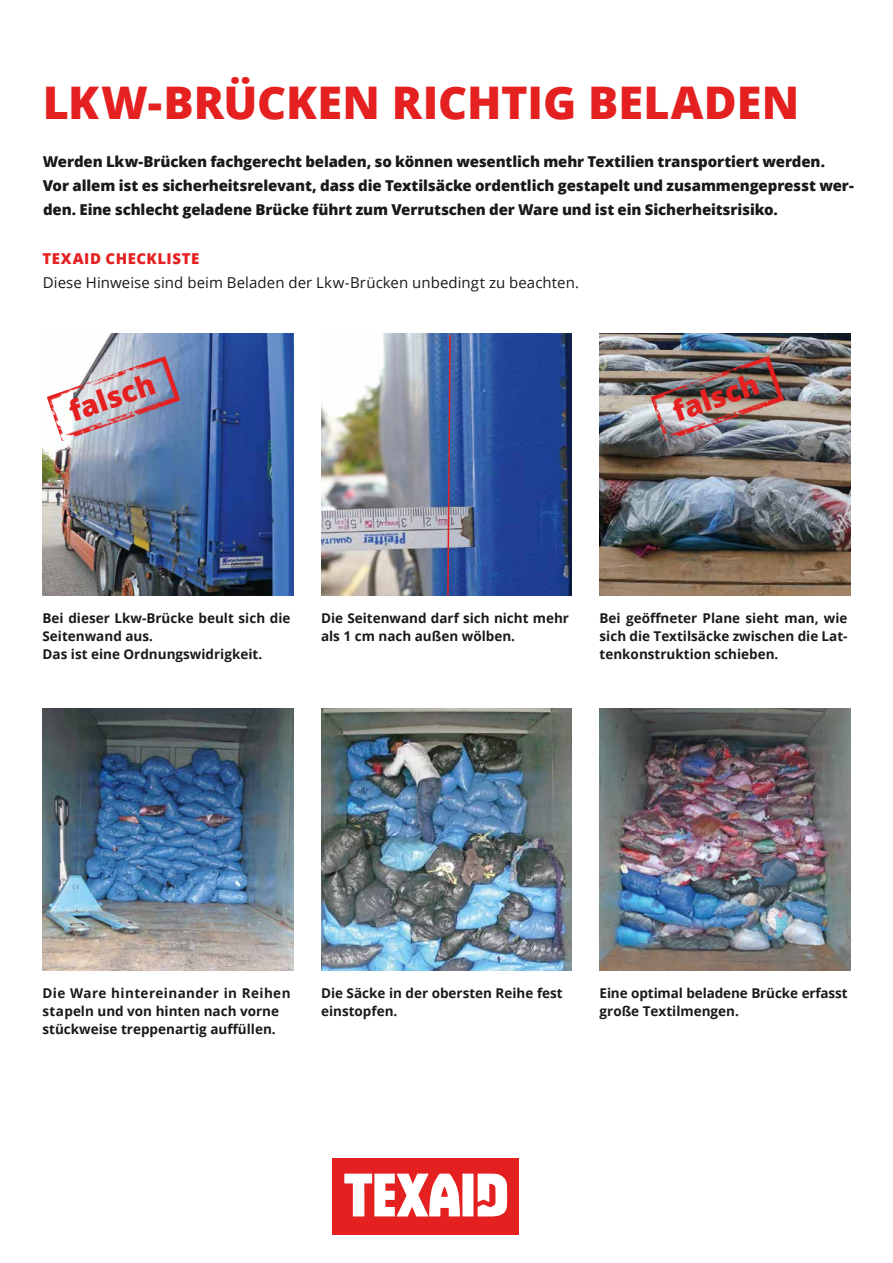
<style>
.page{position:relative;width:893px;height:1263px;background:#fff}
.page>*{position:absolute;margin:0;border:0;box-sizing:border-box;transform-origin:0 0}
.Fließtext_9_pt{font:800 45px "Open Sans";color:#e52020}
.Fließtext_9_pt-2{font:800 28.8px "Open Sans";color:#e52020}
.Fließtext_9_pt-3{font:800 15px/24px "Open Sans";letter-spacing:-.01em;color:#1a1a18}
.Fließtext_9_pt-4{font:15px "Open Sans";letter-spacing:.005em;color:#1a1a18}
.Fließtext_9_pt-5{font:800 15px "Open Sans";letter-spacing:.035em;color:#e52020}
.Fließtext_9_pt-6{font:700 13.5px/18px "Open Sans";color:#1a1a18}
.Fließtext_9_pt-7{font:700 13.5px/18px "Open Sans";letter-spacing:.03em;color:#1a1a18}
</style>
<div class="page">
<img style="left:43px;top:708px;width:250px;height:262px">
<img style="left:321px;top:708px;width:251px;height:262px">
<img style="left:600px;top:708px;width:250px;height:262px">
<img style="left:43px;top:334px;width:250px;height:262px">
<img style="left:600px;top:334px;width:250px;height:262px">
<img style="left:321px;top:334px;width:251px;height:262px">
<svg style="left:446px;top:333px;width:6px;height:263px;background:#6b5786"></svg>
<div style="left:333px;top:1158px;width:186px;height:76px;background:#e52020"></div>
<svg style="left:344px;top:1173px;width:163px;height:43px"></svg>
<img style="left:47px;top:356px;width:133px;height:85px">
<img style="left:651px;top:356px;width:133px;height:85px">
<p class="Fließtext_9_pt" style="left:43px;top:69px;width:758px">LKW-BRÜCKEN RICHTIG BELADEN</p>
<p class="Fließtext_9_pt-3" style="left:43px;top:149px;width:784px">Werden Lkw-Brücken fachgerecht beladen, so können wesentlich mehr Textilien transportiert werden.</p>
<p class="Fließtext_9_pt-3" style="left:43px;top:173px;width:812px">Vor allem ist es sicherheitsrelevant, dass die Textilsäcke ordentlich gestapelt und zusammengepresst wer&shy;den. Eine schlecht geladene Brücke führt zum Verrutschen der Ware und ist ein Sicherheitsrisiko.</p>
<p class="Fließtext_9_pt-5" style="left:42px;top:247px;width:158px">TEXAID CHECKLISTE</p>
<p class="Fließtext_9_pt-4" style="left:43px;top:272px;width:538px">Diese Hinweise sind beim Beladen der Lkw-Brücken unbedingt zu beachten.</p>
<p class="Fließtext_9_pt-2" style="left:63px;top:391px;width:91px;rotate:-19deg">falsch</p>
<p class="Fließtext_9_pt-2" style="left:667px;top:391px;width:91px;rotate:-19deg">falsch</p>
<p class="Fließtext_9_pt-6" style="left:43px;top:608px;width:250px">Bei dieser Lkw-Brücke beult sich die<br>Seitenwand aus.</p>
<p class="Fließtext_9_pt-6" style="left:43px;top:644px;width:221px">Das ist eine Ordnungswidrigkeit.</p>
<p class="Fließtext_9_pt-6" style="left:321px;top:608px;width:250px">Die Seitenwand darf sich nicht mehr als 1 cm nach außen wölben.</p>
<p class="Fließtext_9_pt-6" style="left:600px;top:608px;width:250px;text-align:justify">Bei geöffneter Plane sieht man, wie sich die Textilsäcke zwischen die Lat&shy;tenkonstruktion schieben.</p>
<p class="Fließtext_9_pt-7" style="left:43px;top:984px;width:250px">Die Ware hintereinander in Reihen stapeln und von hinten nach vorne</p>
<p class="Fließtext_9_pt-6" style="left:43px;top:1020px;width:235px">stückweise treppenartig auffüllen.</p>
<p class="Fließtext_9_pt-6" style="left:321px;top:984px;width:243px">Die Säcke in der obersten Reihe fest</p>
<p class="Fließtext_9_pt-6" style="left:321px;top:1002px;width:78px">einstopfen.</p>
<p class="Fließtext_9_pt-6" style="left:600px;top:984px;width:250px">Eine optimal beladene Brücke erfasst große Textilmengen.</p>
</div>
